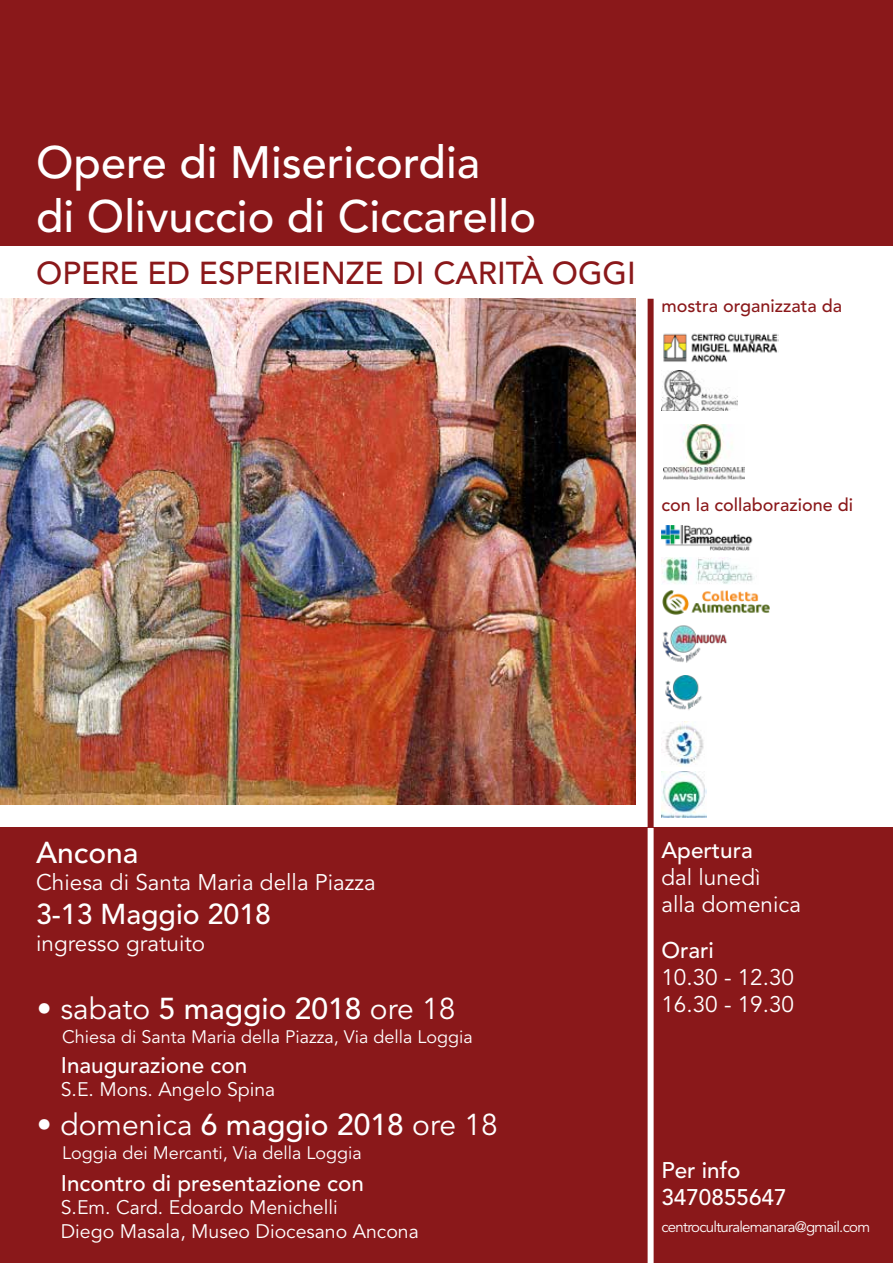
<style>
.page{position:relative;width:893px;height:1263px;background:#fff}
.page>*{position:absolute;margin:0;border:0;box-sizing:border-box;transform-origin:0 0}
.t1{font:500 45px/54px "Avenir LT Std";color:#fff}
.t2{font:500 31.5px "Avenir LT Std";color:#8a181a}
.t3{font:500 30px "Avenir LT Std";color:#fff}
.t4{font:30px "Avenir LT Std";color:#fff}
.t5{font:500 28.5px "Avenir LT Std";color:#fff}
.t6{font:22.5px/27px "Avenir LT Std";color:#fff}
.t7{font:500 22.5px/27px "Avenir LT Std";color:#fff}
.t8{font:19.5px/23.4px "Avenir LT Std";color:#fff}
.t9{font:18px "Avenir LT Std";color:#fff}
.t10{font:500 18px "Avenir LT Std";color:#8a181a}
.t11{font:15px "Avenir LT Std";letter-spacing:-.05em;color:#fff}
.s1{font-weight:400}
.s2{font-weight:500}
</style>
<div class="page">
<div style="left:0;top:0;width:893px;height:246px;background:#8a181a"></div>
<div style="left:0;top:828px;width:893px;height:435px;background:#8a181a"></div>
<div style="left:648px;top:299px;width:6px;height:529px;background:#8a181a"></div>
<div style="left:648px;top:828px;width:6px;height:435px;background:#fff"></div>
<img style="left:661px;top:370px;width:76px;height:40px">
<img style="left:663px;top:333px;width:116px;height:30px">
<img style="left:663px;top:424px;width:81px;height:56px">
<img style="left:662px;top:525px;width:91px;height:26px">
<img style="left:662px;top:558px;width:92px;height:26px">
<img style="left:662px;top:771px;width:44px;height:47px">
<img style="left:663px;top:721px;width:41px;height:45px">
<img style="left:662px;top:590px;width:108px;height:25px">
<img style="left:665px;top:675px;width:37px;height:35px">
<img style="left:662px;top:625px;width:65px;height:38px">
<img style="left:0;top:299px;width:635px;height:506px">
<h1 class="t1" style="left:36px;top:136px;width:501px">Opere di Misericordia<br>di Olivuccio di Ciccarello</h1>
<h2 class="t2" style="left:36px;top:255px;width:601px">OPERE ED ESPERIENZE DI CARITÀ OGGI</h2>
<p class="t10" style="left:661px;top:296px;width:182px">mostra organizzata da</p>
<p class="t10" style="left:661px;top:494px;width:193px">con la collaborazione di</p>
<h3 class="t3" style="left:36px;top:835px;width:104px">Ancona</h3>
<p class="t6" style="left:36px;top:869px;width:341px">Chiesa di Santa Maria della Piazza</p>
<p class="t5" style="left:36px;top:898px;width:236px">3-13 Maggio 2018</p>
<p class="t6" style="left:36px;top:931px;width:171px">ingresso gratuito</p>
<h3 class="t3" style="left:37px;top:991px;width:420px">• <span class="s1">sabato</span> 5 maggio 2018 <span class="s1">ore 18</span></h3>
<p class="t9" style="left:62px;top:1026px;width:412px">Chiesa di Santa Maria della Piazza, Via della Loggia</p>
<p class="t7" style="left:61px;top:1053px;width:188px">Inaugurazione con</p>
<p class="t8" style="left:61px;top:1078px;width:216px">S.E. Mons. Angelo Spina</p>
<h3 class="t4" style="left:37px;top:1107px;width:462px"><span class="s2">•</span> domenica <span class="s2">6 maggio 2018</span> ore 18</h3>
<p class="t9" style="left:62px;top:1142px;width:301px">Loggia dei Mercanti, Via della Loggia</p>
<p class="t7" style="left:61px;top:1170px;width:305px">Incontro di presentazione con</p>
<p class="t8" style="left:61px;top:1196px;width:360px">S.Em. Card. Edoardo Menichelli<br>Diego Masala, Museo Diocesano Ancona</p>
<p class="t7" style="left:661px;top:837px;width:93px">Apertura</p>
<p class="t6" style="left:661px;top:864px;width:141px">dal lunedì<br>alla domenica</p>
<p class="t7" style="left:661px;top:937px;width:54px">Orari</p>
<p class="t6" style="left:661px;top:964px;width:134px">10.30 - 12.30<br>16.30 - 19.30</p>
<p class="t7" style="left:661px;top:1157px;width:127px">Per info<br>3470855647</p>
<p class="t11" style="left:661px;top:1218px;width:210px">centroculturalemanara@gmail.com</p>
</div>
